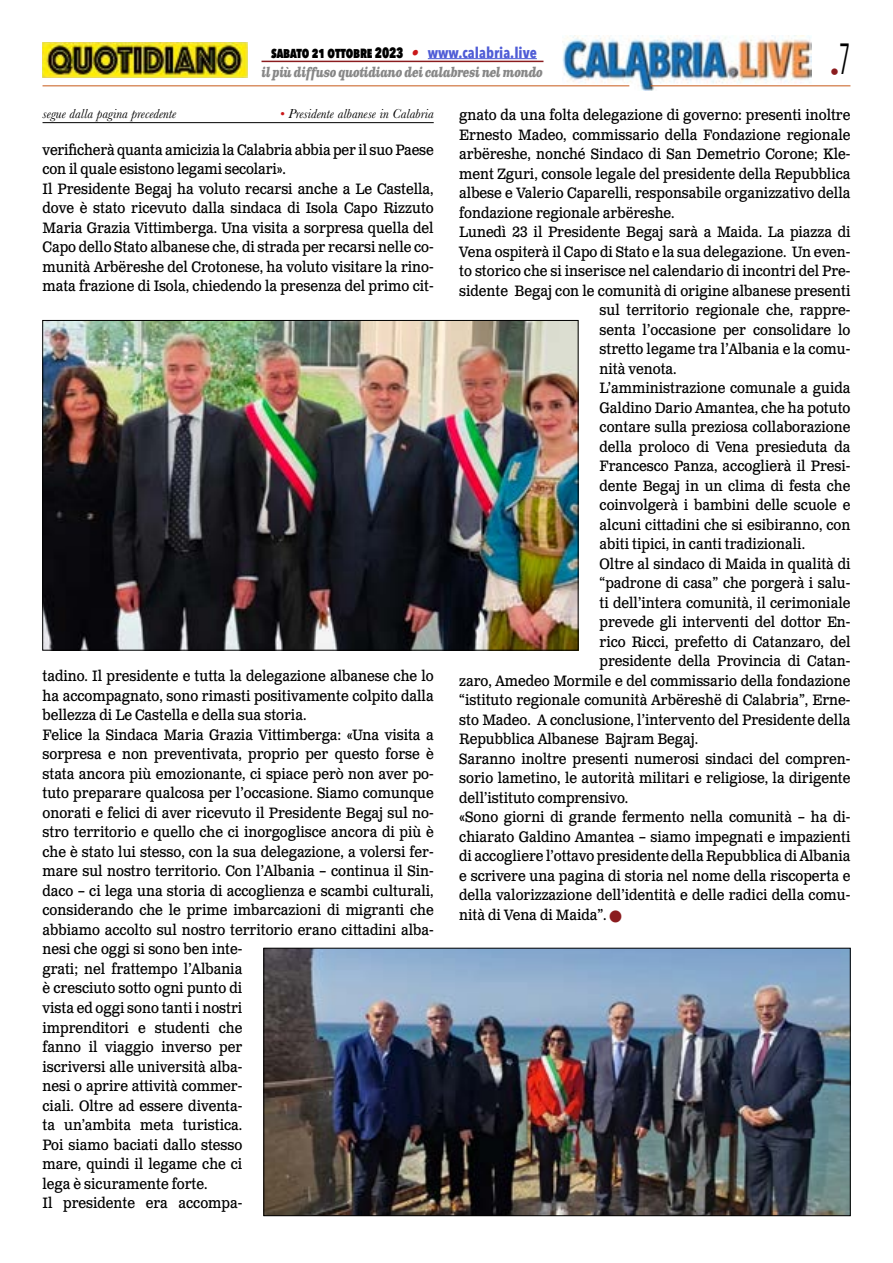
<style>
.page{position:relative;width:893px;height:1263px;background:#fff}
.page>*{position:absolute;margin:0;border:0;box-sizing:border-box;transform-origin:0 0}
.t1{font:18px "Avenir Next Condensed";color:#8b1c1f}
.t2{font:15px/19.5px "Clarendon Text Pro";color:#000;scale:.9 1}
.t3{font:800 15px "Avenir Next Condensed";letter-spacing:-.01em;color:#000;scale:.86 1}
.t4{font:italic 13.5px "Baskerville";color:#000}
.t5{font:italic 700 13.5px "Clarendon Text Pro";letter-spacing:-.05em;color:#878787;scale:.79 1}
.s1{font-family:"Clarendon Text Pro";font-weight:700;font-style:italic;color:#ca181a}
.s2{font-weight:700;color:#4f5cd6}
.s3{color:#ca181a}
.s4{color:#8b1c1f}
</style>
<div class="page">
<img style="left:563px;top:36px;width:248px;height:54px">
<hr style="left:43px;top:85px;width:586px;height:1px;background:#c85a19">
<hr style="left:651px;top:85px;width:199px;height:1px;background:#c85a19">
<hr style="left:428px;top:58px;width:109px;height:1px;background:#4f5cd6">
<hr style="left:261px;top:61px;width:282px;height:1px;background:#8b1c1f">
<img style="left:43px;top:43px;width:204px;height:34px">
<img style="left:45px;top:322px;width:531px;height:326px">
<img style="left:266px;top:950px;width:582px;height:264px">
<div style="left:264px;top:948px;width:586px;height:268px;border:1px solid #000"></div>
<hr style="left:43px;top:122px;width:391px;height:1px;background:#000">
<p class="t3" style="left:271px;top:43px;width:311px">SABATO 21 OTTOBRE 2023 <span class="s1">•</span> <span class="s2">www.calabria.live</span></p>
<p class="t5" style="left:261px;top:64px;width:358px">il più diffuso quotidiano dei calabresi nel mondo</p>
<p class="t1" style="left:830px;top:57px;width:22px">•<sup>7</sup></p>
<p class="t4" style="left:43px;top:105px;width:135px">segue dalla pagina precedente</p>
<p class="t4" style="left:280px;top:105px;width:155px"><span class="s3">•</span> Presidente albanese in Calabria</p>
<p class="t2" style="left:43px;top:141px;width:436px">verificherà quanta amicizia la Calabria abbia per il suo Paese con il quale esistono legami secolari».<br>Il Presidente Begaj ha voluto recarsi anche a Le Castella, dove è stato ricevuto dalla sindaca di Isola Capo Rizzuto Maria Grazia Vittimberga. Una visita a sorpresa quella del Capo dello Stato albanese che, di strada per recarsi nelle co&shy;munità Arbëreshe del Crotonese, ha voluto visitare la rino&shy;mata frazione di Isola, chiedendo la presenza del primo cit-</p>
<p class="t2" style="left:43px;top:667px;width:436px">tadino. Il presidente e tutta la delegazione albanese che lo ha accompagnato, sono rimasti positivamente colpito dalla bellezza di Le Castella e della sua storia.<br>Felice la Sindaca Maria Grazia Vittimberga: «Una visita a sorpresa e non preventivata, proprio per questo forse è stata ancora più emozionante, ci spiace però non aver po&shy;tuto preparare qualcosa per l’occasione. Siamo comunque onorati e felici di aver ricevuto il Presidente Begaj sul no&shy;stro territorio e quello che ci inorgoglisce ancora di più è che è stato lui stesso, con la sua delegazione, a volersi fer&shy;mare sul nostro territorio. Con l’Albania – continua il Sin&shy;daco – ci lega una storia di accoglienza e scambi culturali, considerando che le prime imbarcazioni di migranti che abbiamo accolto sul nostro territorio erano cittadini alba&shy;nesi che oggi si sono ben inte-<br>grati; nel frattempo l’Albania<br>è cresciuto sotto ogni punto di<br>vista ed oggi sono tanti i nostri<br>imprenditori e studenti che<br>fanno il viaggio inverso per<br>iscriversi alle università alba-<br>nesi o aprire attività commer-<br>ciali. Oltre ad essere diventa-<br>ta un’ambita meta turistica.<br>Poi siamo baciati dallo stesso<br>mare, quindi il legame che ci<br>lega è sicuramente forte.<br>Il presidente era accompa-</p>
<p class="t2" style="left:459px;top:106px;width:436px">gnato da una folta delegazione di governo: presenti inoltre</p>
<p class="t2" style="left:459px;top:125px;width:436px">Ernesto Madeo, commissario della Fondazione regionale</p>
<p class="t2" style="left:459px;top:145px;width:436px">arbëreshe, nonché Sindaco di San Demetrio Corone; Kle-</p>
<p class="t2" style="left:459px;top:164px;width:436px">ment Zguri, console legale del presidente della Repubblica</p>
<p class="t2" style="left:459px;top:184px;width:436px">albese e Valerio Caparelli, responsabile organizzativo della</p>
<p class="t2" style="left:459px;top:203px;width:241px">fondazione regionale arbëreshe.</p>
<p class="t2" style="left:459px;top:223px;width:436px">Lunedì 23 il Presidente Begaj sarà a Maida. La piazza di</p>
<p class="t2" style="left:459px;top:242px;width:436px">Vena ospiterà il Capo di Stato e la sua delegazione. Un even-</p>
<p class="t2" style="left:459px;top:262px;width:436px">to storico che si inserisce nel calendario di incontri del Pre-</p>
<p class="t2" style="left:459px;top:281px;width:436px">sidente Begaj con le comunità di origine albanese presenti</p>
<p class="t2" style="left:600px;top:301px;width:280px">sul territorio regionale che, rappre-</p>
<p class="t2" style="left:600px;top:320px;width:280px">senta l’occasione per consolidare lo</p>
<p class="t2" style="left:600px;top:340px;width:280px">stretto legame tra l’Albania e la comu-</p>
<p class="t2" style="left:600px;top:359px;width:87px">nità venota.</p>
<p class="t2" style="left:600px;top:379px;width:280px">L’amministrazione comunale a guida</p>
<p class="t2" style="left:600px;top:398px;width:280px">Galdino Dario Amantea, che ha potuto</p>
<p class="t2" style="left:600px;top:418px;width:280px">contare sulla preziosa collaborazione</p>
<p class="t2" style="left:600px;top:437px;width:280px">della proloco di Vena presieduta da</p>
<p class="t2" style="left:600px;top:457px;width:280px">Francesco Panza, accoglierà il Presi-</p>
<p class="t2" style="left:600px;top:476px;width:280px">dente Begaj in un clima di festa che</p>
<p class="t2" style="left:600px;top:496px;width:280px">coinvolgerà i bambini delle scuole e</p>
<p class="t2" style="left:600px;top:515px;width:280px">alcuni cittadini che si esibiranno, con</p>
<p class="t2" style="left:600px;top:535px;width:230px">abiti tipici, in canti tradizionali.</p>
<p class="t2" style="left:600px;top:554px;width:280px">Oltre al sindaco di Maida in qualità di</p>
<p class="t2" style="left:600px;top:574px;width:280px">“padrone di casa” che porgerà i salu-</p>
<p class="t2" style="left:600px;top:593px;width:280px">ti dell’intera comunità, il cerimoniale</p>
<p class="t2" style="left:600px;top:613px;width:280px">prevede gli interventi del dottor En-</p>
<p class="t2" style="left:600px;top:632px;width:280px">rico Ricci, prefetto di Catanzaro, del</p>
<p class="t2" style="left:600px;top:652px;width:280px">presidente della Provincia di Catan-</p>
<p class="t2" style="left:459px;top:671px;width:436px">zaro, Amedeo Mormile e del commissario della fondazione</p>
<p class="t2" style="left:459px;top:691px;width:436px">“istituto regionale comunità Arbëreshë di Calabria”, Erne-</p>
<p class="t2" style="left:459px;top:710px;width:436px">sto Madeo. A conclusione, l’intervento del Presidente della</p>
<p class="t2" style="left:459px;top:730px;width:267px">Repubblica Albanese Bajram Begaj.</p>
<p class="t2" style="left:459px;top:749px;width:436px">Saranno inoltre presenti numerosi sindaci del compren-</p>
<p class="t2" style="left:459px;top:769px;width:436px">sorio lametino, le autorità militari e religiose, la dirigente</p>
<p class="t2" style="left:459px;top:788px;width:189px">dell’istituto comprensivo.</p>
<p class="t2" style="left:459px;top:808px;width:436px">«Sono giorni di grande fermento nella comunità – ha di-</p>
<p class="t2" style="left:459px;top:827px;width:436px">chiarato Galdino Amantea – siamo impegnati e impazienti</p>
<p class="t2" style="left:459px;top:847px;width:436px">di accogliere l’ottavo presidente della Repubblica di Albania</p>
<p class="t2" style="left:459px;top:866px;width:436px">e scrivere una pagina di storia nel nome della riscoperta e</p>
<p class="t2" style="left:459px;top:886px;width:436px">della valorizzazione dell’identità e delle radici della comu-</p>
<p class="t2" style="left:459px;top:905px;width:182px">nità di Vena di Maida”. <span class="s4">■</span></p>
</div>
